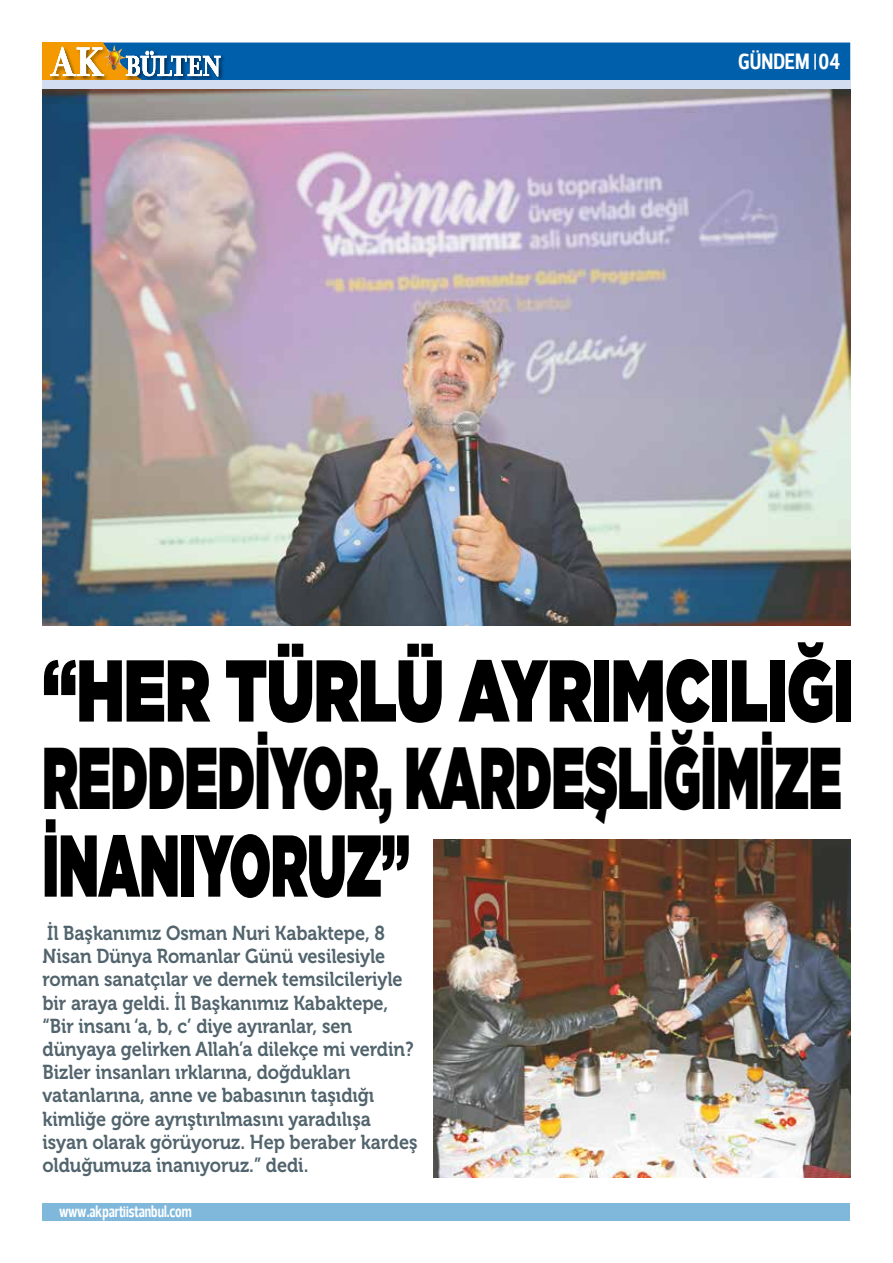
<style>
.page{position:relative;width:893px;height:1263px;background:#fff}
.page>*{position:absolute;margin:0;border:0;box-sizing:border-box;transform-origin:0 0}
.t1{font:900 87.6px/87.6px "Gotham";letter-spacing:-.005em;color:#000;scale:.71 1}
.t2{font:700 22.5px "Prelo Condensed Bold R";color:#fff}
.t3{font:20.1px/23.2px "Museo 700";letter-spacing:-.005em;color:#52646d;scale:.9 1}
.t4{font:700 16.5px "Prelo Condensed Bold R";color:#fff;scale:.9 1}
</style>
<div class="page">
<img style="left:43px;top:89px;width:807px;height:537px">
<img style="left:434px;top:840px;width:416px;height:338px">
<div style="left:43px;top:43px;width:57px;height:40px;background:#f59900"></div>
<div style="left:43px;top:81px;width:807px;height:8px;background:#d3ddf2"></div>
<svg style="left:48px;top:43px;width:802px;height:38px;background:#236da4"></svg>
<div style="left:43px;top:1204px;width:807px;height:17px;background:#80b8dc"></div>
<p class="t2" style="left:738px;top:48px;width:103px">GÜNDEM 04</p>
<h1 class="t1" style="left:43px;top:645px;width:1144px">“HER TÜRLÜ AYRIMCILIĞI<br>REDDEDİYOR, KARDEŞLİĞİMİZE<br>İNANIYORUZ”</h1>
<p class="t3" style="left:43px;top:922px;width:418px">İl Başkanımız Osman Nuri Kabaktepe, 8<br>Nisan Dünya Romanlar Günü vesilesiyle roman sanatçılar ve dernek temsilcileriyle bir araya geldi. İl Başkanımız Kabaktepe, “Bir insanı ‘a, b, c’ diye ayıranlar, sen dünyaya gelirken Allah’a dilekçe mi verdin?<br>Bizler insanları ırklarına, doğdukları vatanlarına, anne ve babasının taşıdığı kimliğe göre ayrıştırılmasını yaradılışa isyan olarak görüyoruz. Hep beraber kardeş olduğumuza inanıyoruz.” dedi.</p>
<p class="t4" style="left:59px;top:1201px;width:149px">www.akpartiistanbul.com</p>
</div>
